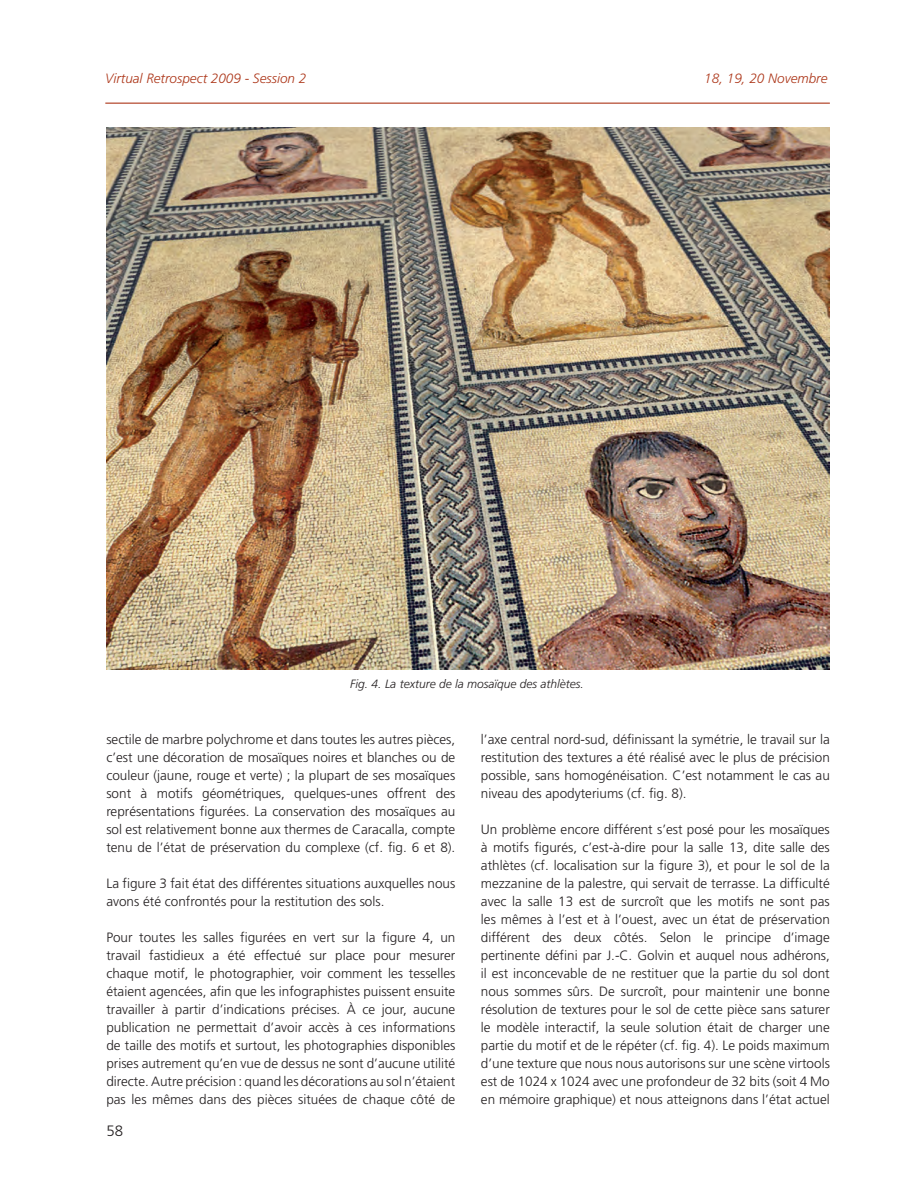
<style>
.page{position:relative;width:915px;height:1191px;background:#fff}
.page>*{position:absolute;margin:0;border:0;box-sizing:border-box;transform-origin:0 0}
.t1{font:300 15px "Frutiger";color:#231f20}
.t2{font:300 13.5px/18px "Frutiger";color:#231f20;text-align:justify}
.t3{font:italic 300 13.5px "Frutiger";color:#ad371a}
.t4{font:italic 300 12px "Frutiger";color:#231f20}
</style>
<div class="page">
<hr style="left:105px;top:103px;width:724px;height:1px;background:#ad371a">
<img style="left:106px;top:128px;width:723px;height:541px">
<p class="t3" style="left:105px;top:70px;width:202px">Virtual Retrospect 2009 - Session 2</p>
<p class="t3" style="left:704px;top:70px;width:125px">18, 19, 20 Novembre</p>
<p class="t4" style="left:350px;top:677px;width:235px">Fig. 4. La texture de la mosaïque des athlètes.</p>
<p class="t2" style="left:106px;top:730px;width:350px">sectile de marbre polychrome et dans toutes les autres pièces, c’est une décoration de mosaïques noires et blanches ou de couleur (jaune, rouge et verte) ; la plupart de ses mosaïques sont à motifs géométriques, quelques-unes offrent des représentations figurées. La conservation des mosaïques au sol est relativement bonne aux thermes de Caracalla, compte tenu de l’état de préservation du complexe (cf. fig. 6 et 8).</p>
<p class="t2" style="left:106px;top:874px;width:350px">La figure 3 fait état des différentes situations auxquelles nous avons été confrontés pour la restitution des sols.</p>
<p class="t2" style="left:106px;top:928px;width:350px">Pour toutes les salles figurées en vert sur la figure 4, un travail fastidieux a été effectué sur place pour mesurer chaque motif, le photographier, voir comment les tesselles étaient agencées, afin que les infographistes puissent ensuite travailler à partir d’indications précises. À ce jour, aucune publication ne permettait d’avoir accès à ces informations de taille des motifs et surtout, les photographies disponibles prises autrement qu’en vue de dessus ne sont d’aucune utilité directe. Autre précision : quand les décorations au sol n’étaient pas les mêmes dans des pièces situées de chaque côté de</p>
<p class="t1" style="left:106px;top:1122px;width:18px">58</p>
<p class="t2" style="left:480px;top:730px;width:350px">l’axe central nord-sud, définissant la symétrie, le travail sur la restitution des textures a été réalisé avec le plus de précision possible, sans homogénéisation. C’est notamment le cas au niveau des apodyteriums (cf. fig. 8).</p>
<p class="t2" style="left:480px;top:820px;width:350px">Un problème encore différent s’est posé pour les mosaïques à motifs figurés, c’est-à-dire pour la salle 13, dite salle des athlètes (cf. localisation sur la figure 3), et pour le sol de la mezzanine de la palestre, qui servait de terrasse. La difficulté avec la salle 13 est de surcroît que les motifs ne sont pas les mêmes à l’est et à l’ouest, avec un état de préservation différent des deux côtés. Selon le principe d’image pertinente défini par J.-C. Golvin et auquel nous adhérons, il est inconcevable de ne restituer que la partie du sol dont nous sommes sûrs. De surcroît, pour maintenir une bonne résolution de textures pour le sol de cette pièce sans saturer le modèle interactif, la seule solution était de charger une partie du motif et de le répéter (cf. fig. 4). Le poids maximum d’une texture que nous nous autorisons sur une scène virtools est de 1024 x 1024 avec une profondeur de 32 bits (soit 4 Mo en mémoire graphique) et nous atteignons dans l’état actuel</p>
</div>
